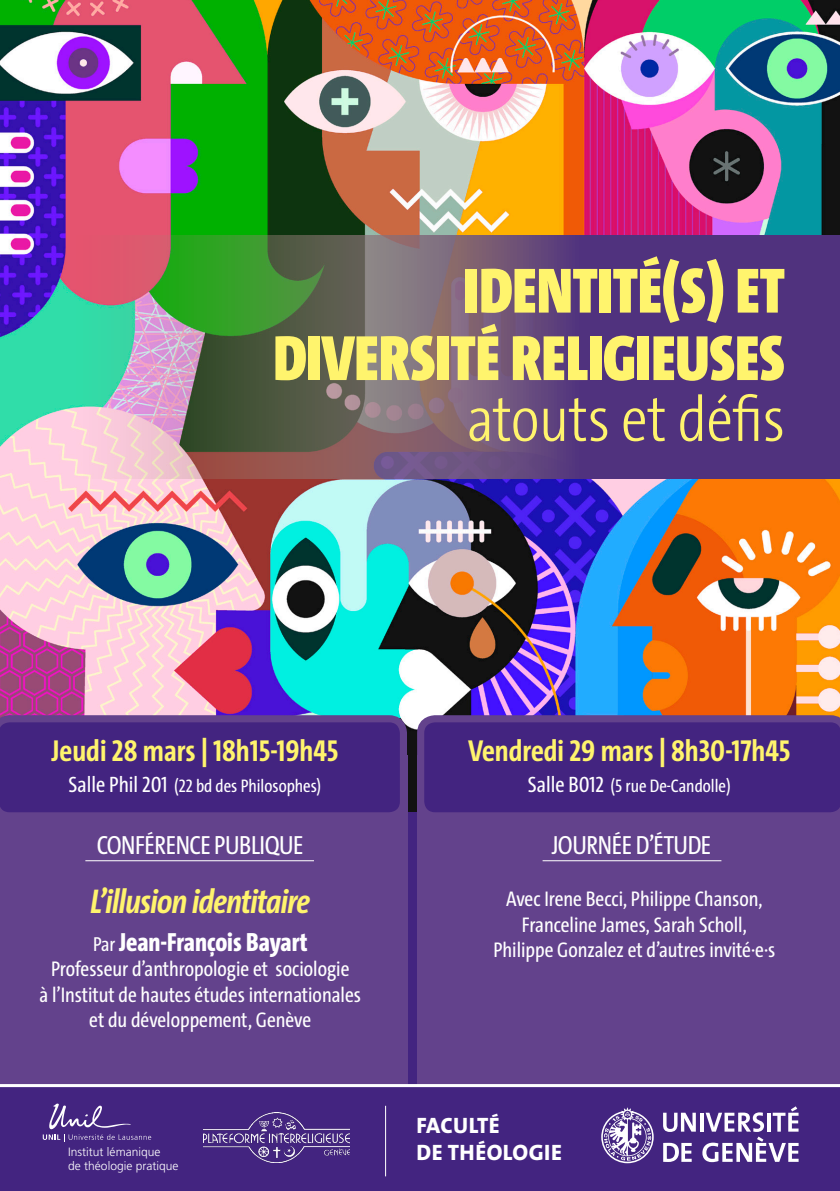
<style>
.page{position:relative;width:840px;height:1191px;background:#fff}
.page>*{position:absolute;margin:0;border:0;box-sizing:border-box;transform-origin:0 0}
.t1{font:900 64.6px/67.4px "The Sans Cd LF9";color:#fff46d;text-align:right}
.t2{font:300 64.6px "The Sans Cd LF3";color:#fff46d}
.t3{font:italic 700 34.6px "The Sans Cd LF7";letter-spacing:-.02em;color:#fff46d}
.t4{font:700 30.4px "The Sans Cd LF7";color:#fff46d}
.t5{font:26.4px "The Sans Cd LF5 Plain";letter-spacing:-.02em;color:#fff}
.t6{font:800 26.4px "The Sans Cd LF8";color:#fff}
.t7{font:800 22.4px/26.8px "The Sans Os F";letter-spacing:.02em;color:#fff}
.t8{font:21.4px/25.6px "The Sans Cd LF5 Plain";color:#fff;text-align:center}
.t9{font:18.2px "The Sans Cd LF5 Plain";color:#fff}
.t10{font:300 12px/13.8px "Frutiger LT Std";color:#fff}
.s1{font-size:22.4px}
.s2{font-family:"The Sans Cd LF5 Plain";font-weight:400;font-size:20.4px}
</style>
<div class="page">
<img style="left:0;top:0;width:839px;height:812px">
<div style="left:0;top:812px;width:839px;height:379px;background:#432480"></div>
<svg style="left:601px;top:1107px;width:52px;height:56px"></svg>
<svg style="left:663px;top:1112px;width:32px;height:20px"></svg>
<svg style="left:700px;top:1113px;width:2px;height:18px"></svg>
<svg style="left:663px;top:1142px;width:28px;height:20px"></svg>
<svg style="left:702px;top:1106px;width:96px;height:56px"></svg>
<svg style="left:67px;top:235px;width:772px;height:243px;background:#6b5d76"></svg>
<div style="left:0;top:755px;width:407px;height:329px;background:#63428c"></div>
<div style="left:417px;top:755px;width:422px;height:329px;background:#63428c"></div>
<svg style="left:417px;top:715px;width:422px;height:97px;background:#462781"></svg>
<svg style="left:0;top:715px;width:407px;height:97px;background:#462781"></svg>
<hr style="left:85px;top:860px;width:229px;height:1px;background:#fff">
<hr style="left:542px;top:860px;width:179px;height:1px;background:#fff">
<svg style="left:43px;top:1103px;width:108px;height:38px"></svg>
<img style="left:203px;top:1112px;width:146px;height:50px">
<hr style="left:385px;top:1105px;width:1px;height:71px;background:#fff">
<hr style="left:0;top:1084px;width:839px;height:3px;background:#fff">
<h1 class="t1" style="left:273px;top:255px;width:512px">IDENTITÉ(S) ET<br>DIVERSITÉ RELIGIEUSES</h1>
<h1 class="t2" style="left:467px;top:378px;width:319px">atouts et défis</h1>
<h3 class="t4" style="left:52px;top:731px;width:288px">Jeudi 28 mars | 18h15-19h45</h3>
<p class="t9" style="left:69px;top:774px;width:254px"><span class="s1">Salle Phil 201</span> (22 bd des Philosophes)</p>
<h3 class="t4" style="left:468px;top:731px;width:323px">Vendredi 29 mars | 8h30-17h45</h3>
<p class="t9" style="left:527px;top:774px;width:204px"><span class="s1">Salle B012</span> (5 rue De-Candolle)</p>
<p class="t5" style="left:97px;top:828px;width:208px">CONFÉRENCE PUBLIQUE</p>
<p class="t5" style="left:551px;top:828px;width:161px">JOURNÉE D’ÉTUDE</p>
<h2 class="t3" style="left:90px;top:879px;width:221px">L’illusion identitaire</h2>
<p class="t6" style="left:93px;top:924px;width:216px"><span class="s2">Par</span> Jean-François Bayart</p>
<p class="t8" style="left:40px;top:955px;width:322px">Professeur d’anthropologie et sociologie<br>à l’Institut de hautes études internationales et du développement, Genève</p>
<p class="t8" style="left:493px;top:885px;width:283px">Avec Irene Becci, Philippe Chanson,<br>Franceline James, Sarah Scholl,<br>Philippe Gonzalez et d’autres invité·e·s</p>
<p class="t10" style="left:68px;top:1145px;width:112px">Institut lémanique<br>de théologie pratique</p>
<p class="t7" style="left:416px;top:1112px;width:147px">FACULTÉ<br>DE THÉOLOGIE</p>
</div>
